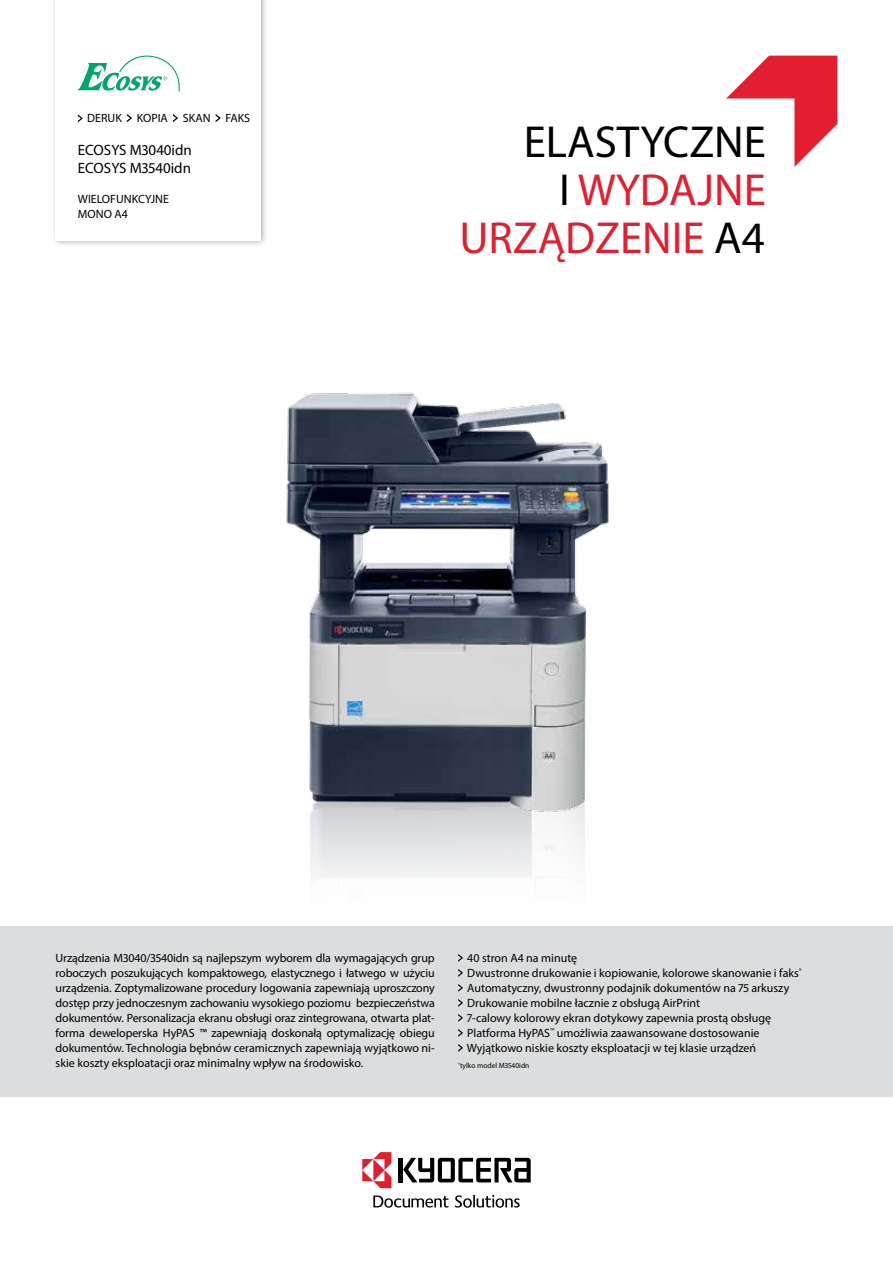
<style>
.page{position:relative;width:893px;height:1263px;background:#fff}
.page>*{position:absolute;margin:0;border:0;box-sizing:border-box;transform-origin:0 0}
.t1{font:45px/48px "Myriad Pro";color:#e31e30;text-align:right}
.t2{font:15px/18px "Myriad Pro";color:#000}
.t3{font:12px/15px "Myriad Pro";color:#000}
.t4{font:7.5px "Myriad Pro";color:#000}
.s1{color:#000}
</style>
<div class="page">
<img style="left:286px;top:392px;width:323px;height:395px">
<svg style="left:309px;top:787px;width:276px;height:92px"></svg>
<svg style="left:726px;top:56px;width:111px;height:111px"></svg>
<hr style="left:399px;top:1158px;width:4px;height:24px;background:#000">
<svg style="left:403px;top:1158px;width:128px;height:24px"></svg>
<svg style="left:455px;top:1195px;width:65px;height:13px"></svg>
<svg style="left:373px;top:1195px;width:75px;height:13px"></svg>
<svg style="left:362px;top:1152px;width:29px;height:36px"></svg>
<div style="left:51px;top:0;width:217px;height:247px;background:#000;opacity:.3"></div>
<div style="left:56px;top:0;width:205px;height:241px;background:#fff"></div>
<div style="left:0;top:926px;width:893px;height:170px;background:#dcddde"></div>
<svg style="left:78px;top:56px;width:102px;height:36px"></svg>
<svg style="left:78px;top:114px;width:4px;height:8px"></svg>
<svg style="left:127px;top:114px;width:5px;height:8px"></svg>
<svg style="left:173px;top:114px;width:5px;height:8px"></svg>
<svg style="left:216px;top:114px;width:4px;height:8px"></svg>
<svg style="left:458px;top:954px;width:5px;height:8px"></svg>
<svg style="left:458px;top:969px;width:5px;height:8px"></svg>
<svg style="left:458px;top:984px;width:5px;height:8px"></svg>
<svg style="left:458px;top:999px;width:5px;height:8px"></svg>
<svg style="left:458px;top:1014px;width:5px;height:8px"></svg>
<svg style="left:458px;top:1029px;width:5px;height:8px"></svg>
<svg style="left:458px;top:1044px;width:5px;height:8px"></svg>
<p class="t3" style="left:87px;top:111px;width:164px">DERUK KOPIA SKAN FAKS</p>
<p class="t2" style="left:78px;top:141px;width:116px">ECOSYS M3040idn<br>ECOSYS M3540idn</p>
<p class="t3" style="left:78px;top:192px;width:93px">WIELOFUNKCYJNE<br>MONO A4</p>
<h1 class="t1" style="left:459px;top:117px;width:308px"><span class="s1">ELASTYCZNE<br>I</span> WYDAJNE<br>URZĄDZENIE <span class="s1">A4</span></h1>
<p class="t3" style="left:56px;top:950px;width:381px;text-align:justify">Urządzenia M3040/3540idn są najlepszym wyborem dla wymagających grup roboczych poszukujących kompaktowego, elastycznego i łatwego w użyciu urządzenia. Zoptymalizowane procedury logowania zapewniają uproszczony dostęp przy jednoczesnym zachowaniu wysokiego poziomu bezpieczeństwa dokumentów. Personalizacja ekranu obsługi oraz zintegrowana, otwarta plat&shy;forma deweloperska HyPAS ™ zapewniają doskonałą optymalizację obiegu dokumentów. Technologia bębnów ceramicznych zapewniają wyjątkowo ni&shy;skie koszty eksploatacji oraz minimalny wpływ na środowisko.</p>
<p class="t3" style="left:467px;top:950px;width:336px">40 stron A4 na minutę<br>Dwustronne drukowanie i kopiowanie, kolorowe skanowanie i faks<sup>* </sup>Automatyczny, dwustronny podajnik dokumentów na 75 arkuszy Drukowanie mobilne łacznie z obsługą AirPrint<br>7-calowy kolorowy ekran dotykowy zapewnia prostą obsługę Platforma HyPAS<sup>™</sup> umożliwia zaawansowane dostosowanie Wyjątkowo niskie koszty eksploatacji w tej klasie urządzeń</p>
<p class="t4" style="left:458px;top:1061px;width:73px"><sup>*</sup>tylko model M3540idn</p>
</div>
